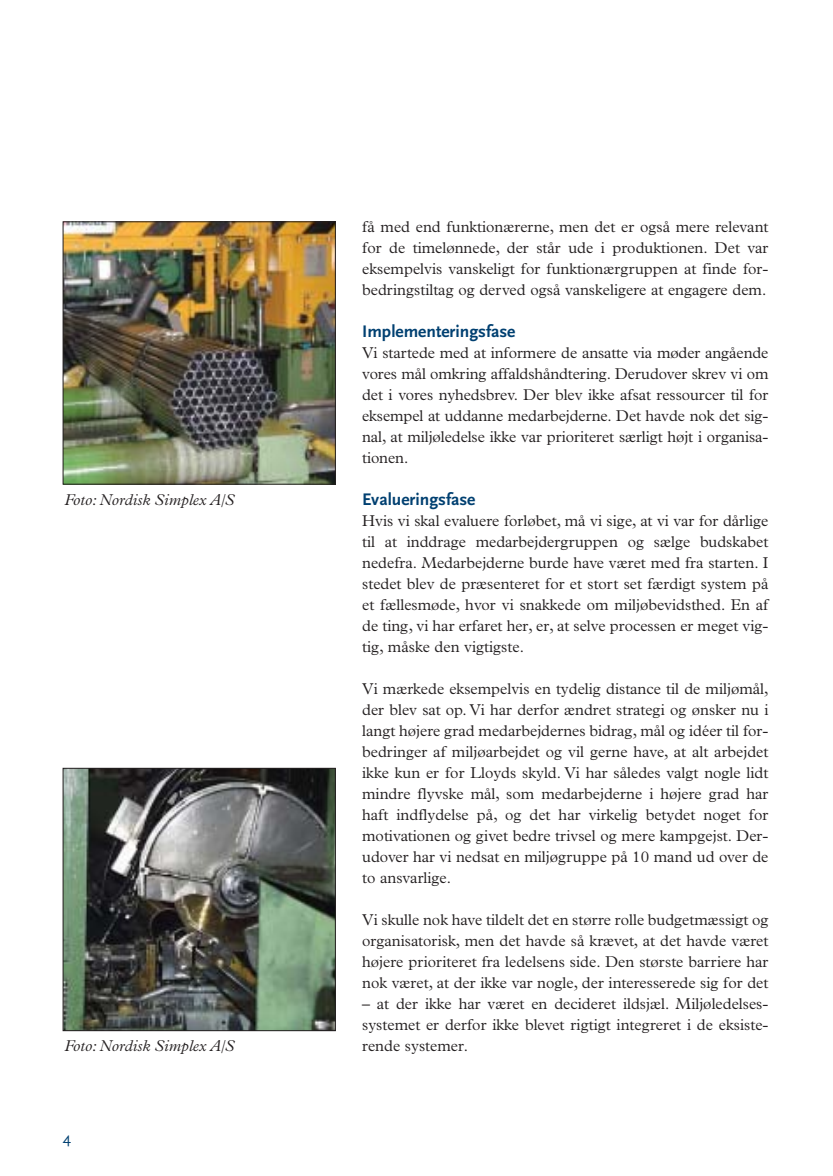
<style>
.page{position:relative;width:833px;height:1176px;background:#fff}
.page>*{position:absolute;margin:0;border:0;box-sizing:border-box;transform-origin:0 0}
.t1{font:700 17.5px "Scala Sans";color:#004071}
.t2{font:300 15.75px/21px "Plantin";color:#231f20;text-align:justify}
.t3{font:italic 300 15.75px "Plantin";color:#231f20}
.t4{font:15.75px "Scala Sans";color:#004071}
</style>
<div class="page">
<img style="left:65px;top:224px;width:269px;height:258px">
<div style="left:63px;top:222px;width:273px;height:262px;border:1px solid #231f20"></div>
<img style="left:65px;top:770px;width:269px;height:259px">
<div style="left:63px;top:768px;width:273px;height:263px;border:1px solid #231f20"></div>
<p class="t3" style="left:65px;top:494px;width:171px">Foto: Nordisk Simplex A/S</p>
<p class="t3" style="left:65px;top:1040px;width:171px">Foto: Nordisk Simplex A/S</p>
<p class="t4" style="left:63px;top:1132px;width:10px">4</p>
<p class="t2" style="left:362px;top:218px;width:408px">få med end funktionærerne, men det er også mere relevant for de timelønnede, der står ude i produktionen. Det var eksempelvis vanskeligt for funktionærgruppen at finde for&shy;bedringstiltag og derved også vanskeligere at engagere dem.</p>
<p class="t1" style="left:362px;top:325px;width:155px">Implementeringsfase</p>
<p class="t2" style="left:362px;top:344px;width:408px">Vi startede med at informere de ansatte via møder angående vores mål omkring affaldshåndtering. Derudover skrev vi om det i vores nyhedsbrev. Der blev ikke afsat ressourcer til for eksempel at uddanne medarbejderne. Det havde nok det sig&shy;nal, at miljøledelse ikke var prioriteret særligt højt i organisa&shy;tionen.</p>
<p class="t1" style="left:362px;top:493px;width:115px">Evalueringsfase</p>
<p class="t2" style="left:362px;top:512px;width:408px">Hvis vi skal evaluere forløbet, må vi sige, at vi var for dårlige til at inddrage medarbejdergruppen og sælge budskabet nedefra. Medarbejderne burde have været med fra starten. I stedet blev de præsenteret for et stort set færdigt system på et fællesmøde, hvor vi snakkede om miljøbevidsthed. En af de ting, vi har erfaret her, er, at selve processen er meget vig&shy;tig, måske den vigtigste.</p>
<p class="t2" style="left:362px;top:680px;width:408px">Vi mærkede eksempelvis en tydelig distance til de miljømål, der blev sat op. Vi har derfor ændret strategi og ønsker nu i langt højere grad medarbejdernes bidrag, mål og idéer til for&shy;bedringer af miljøarbejdet og vil gerne have, at alt arbejdet ikke kun er for Lloyds skyld. Vi har således valgt nogle lidt mindre flyvske mål, som medarbejderne i højere grad har haft indflydelse på, og det har virkelig betydet noget for motivationen og givet bedre trivsel og mere kampgejst. Der&shy;udover har vi nedsat en miljøgruppe på 10 mand ud over de to ansvarlige.</p>
<p class="t2" style="left:362px;top:911px;width:408px">Vi skulle nok have tildelt det en større rolle budgetmæssigt og organisatorisk, men det havde så krævet, at det havde været højere prioriteret fra ledelsens side. Den største barriere har nok været, at der ikke var nogle, der interesserede sig for det</p>
<p class="t2" style="left:362px;top:995px;width:408px">– at der ikke har været en decideret ildsjæl. Miljøledelses&shy;systemet er derfor ikke blevet rigtigt integreret i de eksiste&shy;rende systemer.</p>
</div>
